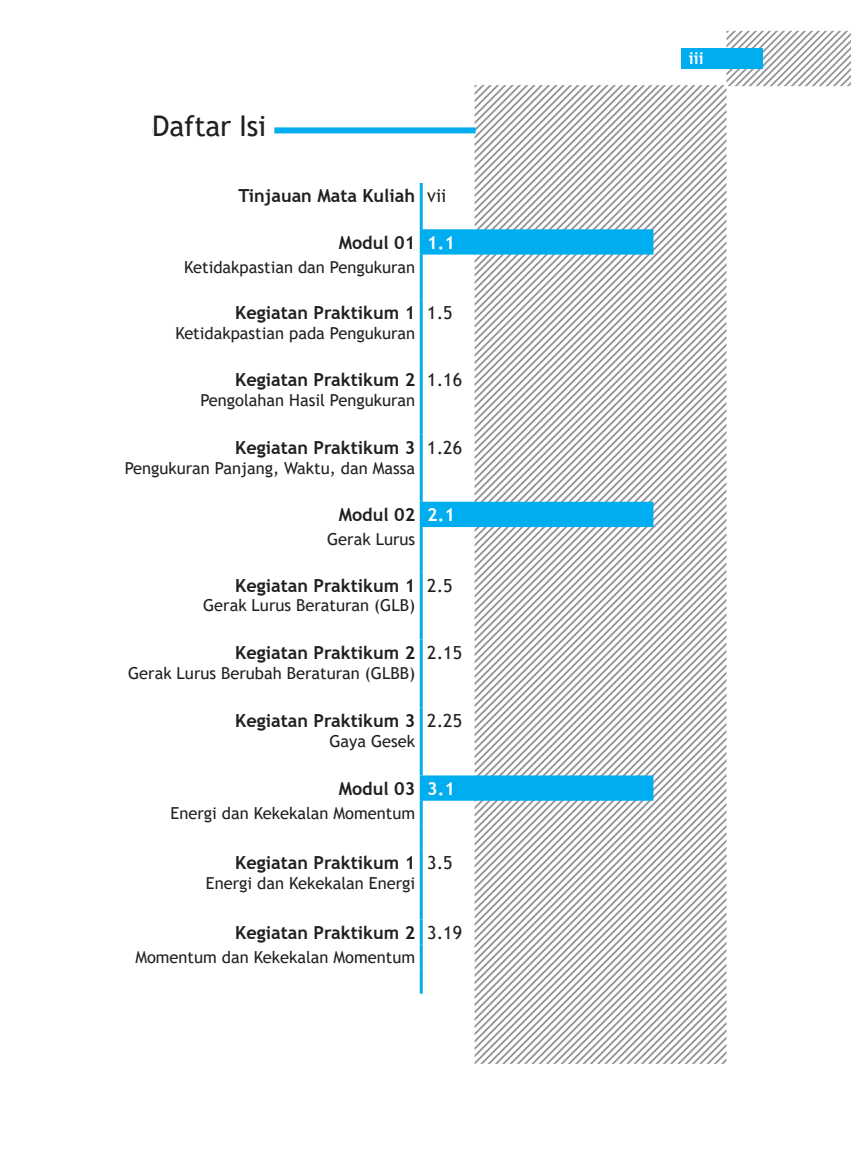
<style>
.page{position:relative;width:851px;height:1149px;background:#fff}
.page>*{position:absolute;margin:0;border:0;box-sizing:border-box;transform-origin:0 0}
.t1{font:28.5px "Trebuchet MS";letter-spacing:-.01em;color:#231f20}
.Daftar_Isi_OK{font:700 18px "Trebuchet MS";color:#231f20}
.t2{font:18px "Trebuchet MS";color:#231f20}
.t3{font:700 18px "Trebuchet MS";color:#fff}
.t4{font:16.5px "Trebuchet MS";color:#231f20}
.t5{font:700 16.5px "Trebuchet MS";color:#fff}
</style>
<div class="page">
<svg style="left:666px;top:85px;width:58px;height:250px"></svg>
<svg style="left:666px;top:85px;width:51px;height:243px"></svg>
<svg style="left:666px;top:85px;width:44px;height:235px"></svg>
<svg style="left:666px;top:85px;width:36px;height:228px"></svg>
<svg style="left:666px;top:85px;width:29px;height:221px"></svg>
<svg style="left:666px;top:85px;width:22px;height:213px"></svg>
<svg style="left:666px;top:85px;width:14px;height:206px"></svg>
<svg style="left:666px;top:85px;width:7px;height:199px"></svg>
<svg style="left:474px;top:85px;width:192px;height:401px"></svg>
<svg style="left:653px;top:486px;width:73px;height:40px"></svg>
<svg style="left:474px;top:526px;width:252px;height:537px"></svg>
<div style="left:152px;top:127px;width:323px;height:6px;background:#00aeef"></div>
<div style="left:152px;top:112px;width:122px;height:31px;background:#fff"></div>
<svg style="left:726px;top:31px;width:124px;height:55px"></svg>
<div style="left:680px;top:48px;width:82px;height:21px;background:#00aeef"></div>
<svg style="left:422px;top:229px;width:231px;height:571px"></svg>
<hr style="left:419px;top:183px;width:3px;height:46px;background:#00aeef">
<hr style="left:419px;top:229px;width:3px;height:25px;background:#00aeef">
<hr style="left:419px;top:254px;width:3px;height:46px;background:#00aeef">
<hr style="left:419px;top:300px;width:3px;height:67px;background:#00aeef">
<hr style="left:419px;top:367px;width:3px;height:67px;background:#00aeef">
<hr style="left:419px;top:434px;width:3px;height:67px;background:#00aeef">
<hr style="left:419px;top:501px;width:3px;height:26px;background:#00aeef">
<hr style="left:419px;top:527px;width:3px;height:45px;background:#00aeef">
<hr style="left:419px;top:572px;width:3px;height:67px;background:#00aeef">
<hr style="left:419px;top:639px;width:3px;height:68px;background:#00aeef">
<hr style="left:419px;top:707px;width:3px;height:68px;background:#00aeef">
<hr style="left:419px;top:775px;width:3px;height:25px;background:#00aeef">
<hr style="left:419px;top:800px;width:3px;height:25px;background:#00aeef">
<hr style="left:419px;top:825px;width:3px;height:24px;background:#00aeef">
<hr style="left:419px;top:849px;width:3px;height:45px;background:#00aeef">
<hr style="left:419px;top:894px;width:3px;height:25px;background:#00aeef">
<hr style="left:419px;top:919px;width:3px;height:25px;background:#00aeef">
<hr style="left:419px;top:944px;width:3px;height:24px;background:#00aeef">
<hr style="left:419px;top:968px;width:3px;height:25px;background:#00aeef">
<h1 class="t1" style="left:152px;top:108px;width:115px">Daftar Isi</h1>
<p class="Daftar_Isi_OK" style="left:238px;top:184px;width:178px">Tinjauan Mata Kuliah</p>
<p class="t2" style="left:427px;top:184px;width:21px">vii</p>
<p class="Daftar_Isi_OK" style="left:338px;top:231px;width:78px">Modul 01</p>
<p class="t3" style="left:427px;top:231px;width:29px">1.1</p>
<p class="t4" style="left:184px;top:256px;width:232px">Ketidakpastian dan Pengukuran</p>
<p class="Daftar_Isi_OK" style="left:235px;top:301px;width:181px">Kegiatan Praktikum 1</p>
<p class="t4" style="left:175px;top:322px;width:241px">Ketidakpastian pada Pengukuran</p>
<p class="t2" style="left:427px;top:301px;width:27px">1.5</p>
<p class="Daftar_Isi_OK" style="left:235px;top:368px;width:181px">Kegiatan Praktikum 2</p>
<p class="t4" style="left:200px;top:390px;width:216px">Pengolahan Hasil Pengukuran</p>
<p class="Daftar_Isi_OK" style="left:235px;top:436px;width:181px">Kegiatan Praktikum 3</p>
<p class="t4" style="left:125px;top:457px;width:292px">Pengukuran Panjang, Waktu, dan Massa</p>
<p class="t2" style="left:427px;top:368px;width:36px">1.16</p>
<p class="t2" style="left:427px;top:436px;width:36px">1.26</p>
<p class="Daftar_Isi_OK" style="left:338px;top:503px;width:78px">Modul 02</p>
<p class="t3" style="left:427px;top:503px;width:29px">2.1</p>
<p class="t4" style="left:327px;top:529px;width:89px">Gerak Lurus</p>
<p class="Daftar_Isi_OK" style="left:235px;top:573px;width:181px">Kegiatan Praktikum 1</p>
<p class="t4" style="left:203px;top:595px;width:213px">Gerak Lurus Beraturan (GLB)</p>
<p class="t2" style="left:427px;top:573px;width:27px">2.5</p>
<p class="Daftar_Isi_OK" style="left:235px;top:641px;width:181px">Kegiatan Praktikum 2</p>
<p class="t4" style="left:128px;top:662px;width:288px">Gerak Lurus Berubah Beraturan (GLBB)</p>
<p class="Daftar_Isi_OK" style="left:235px;top:709px;width:181px">Kegiatan Praktikum 3</p>
<p class="t4" style="left:329px;top:730px;width:87px">Gaya Gesek</p>
<p class="t2" style="left:427px;top:641px;width:36px">2.15</p>
<p class="t2" style="left:427px;top:708px;width:36px">2.25</p>
<p class="Daftar_Isi_OK" style="left:338px;top:776px;width:78px">Modul 03</p>
<p class="t3" style="left:427px;top:776px;width:29px">3.1</p>
<p class="t4" style="left:171px;top:802px;width:246px">Energi dan Kekekalan Momentum</p>
<p class="Daftar_Isi_OK" style="left:235px;top:851px;width:181px">Kegiatan Praktikum 1</p>
<p class="t4" style="left:206px;top:872px;width:211px">Energi dan Kekekalan Energi</p>
<p class="t2" style="left:427px;top:851px;width:27px">3.5</p>
<p class="Daftar_Isi_OK" style="left:235px;top:920px;width:181px">Kegiatan Praktikum 2</p>
<p class="t2" style="left:427px;top:920px;width:36px">3.19</p>
<p class="t4" style="left:135px;top:946px;width:281px">Momentum dan Kekekalan Momentum</p>
<p class="t5" style="left:688px;top:48px;width:16px">iii</p>
</div>
